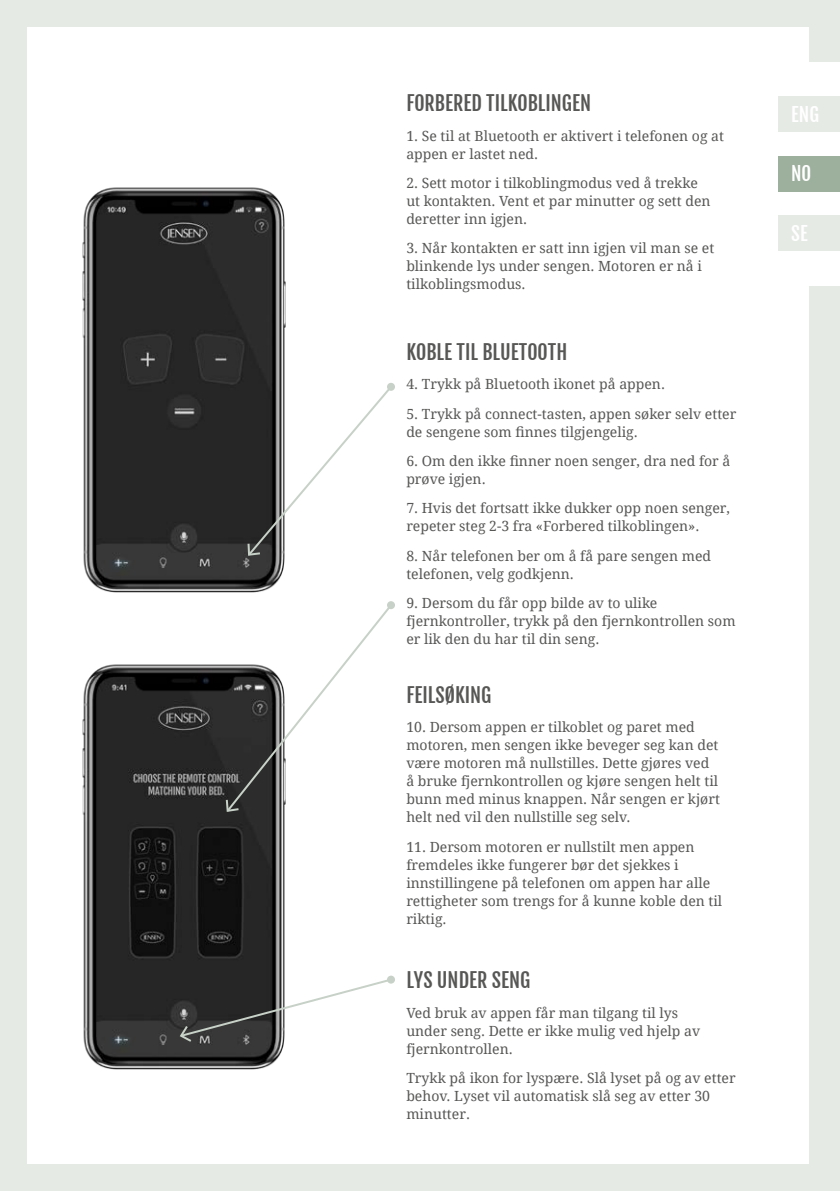
<style>
.page{position:relative;width:840px;height:1191px;background:#fff}
.page>*{position:absolute;margin:0;border:0;box-sizing:border-box;transform-origin:0 0}
.t1{font:20px "Fjalla One";color:#575756}
.t2{font:19px "Fjalla One";color:#fff}
.t3{font:14px/18px "Droid Serif";color:#575756}
</style>
<div class="page">
<img style="left:82px;top:187px;width:204px;height:406px">
<img style="left:82px;top:664px;width:203px;height:406px">
<div style="left:0;top:0;width:839px;height:27px;background:#e6eae5"></div>
<div style="left:808px;top:286px;width:31px;height:905px;background:#e6eae5"></div>
<div style="left:808px;top:0;width:31px;height:61px;background:#e6eae5"></div>
<div style="left:0;top:0;width:27px;height:1191px;background:#e6eae5"></div>
<div style="left:0;top:1164px;width:839px;height:27px;background:#e6eae5"></div>
<div style="left:778px;top:96px;width:61px;height:35px;background:#e6eae5"></div>
<div style="left:778px;top:156px;width:61px;height:35px;background:#9daf9d"></div>
<div style="left:778px;top:216px;width:61px;height:35px;background:#e6eae5"></div>
<svg style="left:246px;top:384px;width:143px;height:173px"></svg>
<div style="left:387px;top:383px;width:8px;height:8px;background:#c7d1c7;border-radius:50%"></div>
<svg style="left:224px;top:607px;width:165px;height:206px"></svg>
<div style="left:387px;top:601px;width:8px;height:8px;background:#c7d1c7;border-radius:50%"></div>
<svg style="left:178px;top:977px;width:215px;height:66px"></svg>
<div style="left:387px;top:975px;width:8px;height:8px;background:#c7d1c7;border-radius:50%"></div>
<p class="t1" style="left:406px;top:91px;width:186px">FORBERED TILKOBLINGEN</p>
<p class="t3" style="left:406px;top:126px;width:319px">1. Se til at Bluetooth er aktivert i telefonen og at appen er lastet ned.</p>
<p class="t3" style="left:406px;top:173px;width:305px">2. Sett motor i tilkoblingmodus ved å trekke ut kontakten. Vent et par minutter og sett den deretter inn igjen.</p>
<p class="t3" style="left:406px;top:239px;width:309px">3. Når kontakten er satt inn igjen vil man se et blinkende lys under sengen. Motoren er nå i tilkoblingsmodus.</p>
<p class="t1" style="left:406px;top:340px;width:162px">KOBLE TIL BLUETOOTH</p>
<p class="t3" style="left:406px;top:375px;width:260px">4. Trykk på Bluetooth ikonet på appen.</p>
<p class="t3" style="left:406px;top:404px;width:331px">5. Trykk på connect-tasten, appen søker selv etter de sengene som finnes tilgjengelig.</p>
<p class="t3" style="left:406px;top:451px;width:325px">6. Om den ikke finner noen senger, dra ned for å prøve igjen.</p>
<p class="t3" style="left:406px;top:499px;width:325px">7. Hvis det fortsatt ikke dukker opp noen senger, repeter steg 2-3 fra «Forbered tilkoblingen».</p>
<p class="t3" style="left:406px;top:546px;width:306px">8. Når telefonen ber om å få pare sengen med telefonen, velg godkjenn.</p>
<p class="t3" style="left:406px;top:593px;width:330px">9. Dersom du får opp bilde av to ulike fjernkontroller, trykk på den fjernkontrollen som er lik den du har til din seng.</p>
<p class="t1" style="left:406px;top:682px;width:87px">FEILSØKING</p>
<p class="t3" style="left:406px;top:717px;width:315px">10. Dersom appen er tilkoblet og paret med motoren, men sengen ikke beveger seg kan det være motoren må nullstilles. Dette gjøres ved å bruke fjernkontrollen og kjøre sengen helt til bunn med minus knappen. Når sengen er kjørt helt ned vil den nullstille seg selv.</p>
<p class="t3" style="left:406px;top:837px;width:317px">11. Dersom motoren er nullstilt men appen fremdeles ikke fungerer bør det sjekkes i innstillingene på telefonen om appen har alle rettigheter som trengs for å kunne koble den til riktig.</p>
<p class="t1" style="left:406px;top:968px;width:125px">LYS UNDER SENG</p>
<p class="t3" style="left:406px;top:1003px;width:295px">Ved bruk av appen får man tilgang til lys under seng. Dette er ikke mulig ved hjelp av fjernkontrollen.</p>
<p class="t3" style="left:406px;top:1068px;width:331px">Trykk på ikon for lyspære. Slå lyset på og av etter behov. Lyset vil automatisk slå seg av etter 30 minutter.</p>
<p class="t2" style="left:790px;top:103px;width:29px">ENG</p>
<p class="t2" style="left:790px;top:162px;width:22px">NO</p>
<p class="t2" style="left:790px;top:222px;width:18px">SE</p>
</div>
